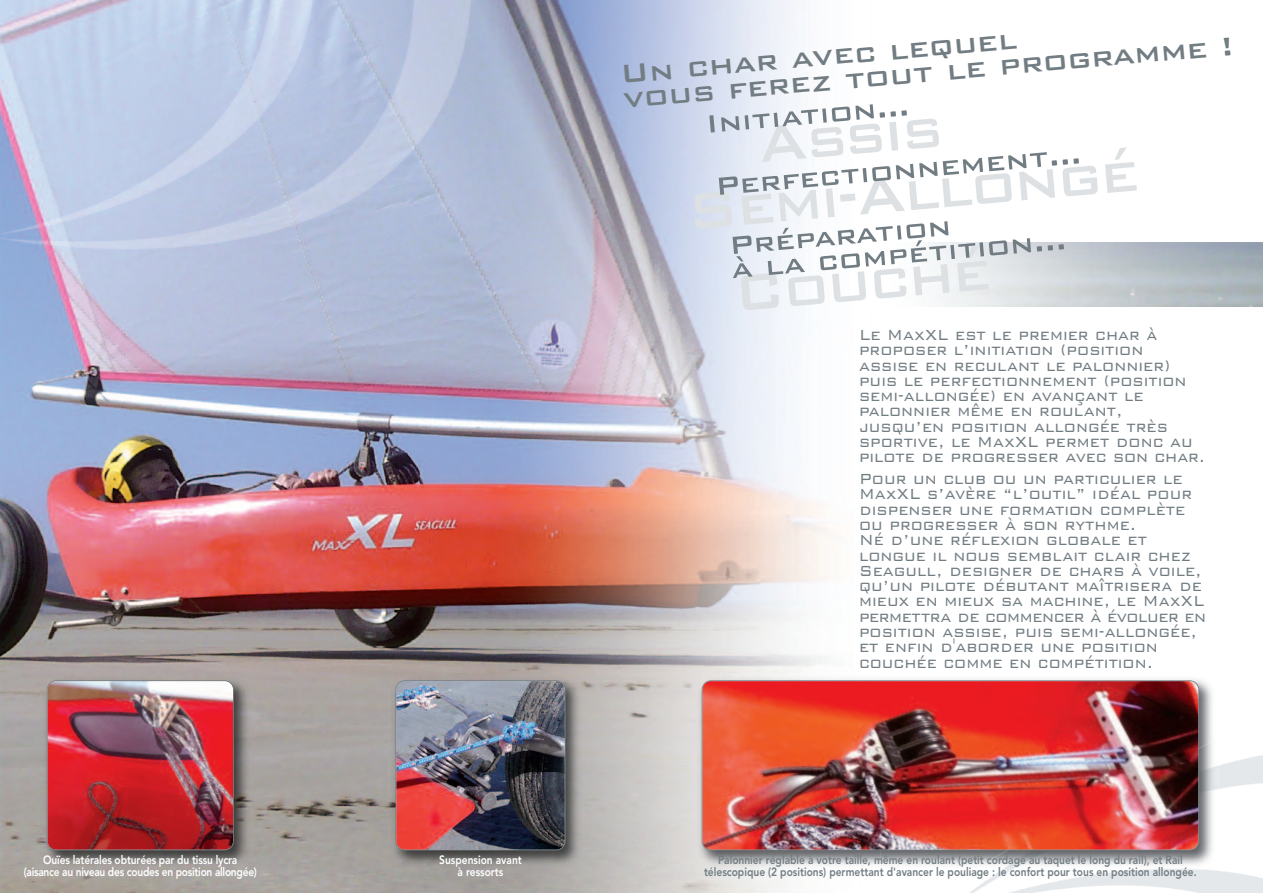
<style>
.page{position:relative;width:1263px;height:893px;background:#fff}
.page>*{position:absolute;margin:0;border:0;box-sizing:border-box;transform-origin:0 0}
.t1{font:500 67.5px/85.5px "Bank Gothic BT";color:#dde1e4;scale:.95 1}
.t2{font:500 34.35px/24.9px "Bank Gothic BT";color:#727d83}
.t3{font:300 19.5px/15.3px "Bank Gothic BT";color:#727d83;scale:.9 1}
.t4{font:800 12px/12px "Avenir";color:#727d83;text-align:center;scale:.85 1}
.t5{font:800 12px/12px "Avenir";letter-spacing:-.015em;color:#fff;text-align:center;scale:.85 1}
</style>
<div class="page">
<img style="left:0;top:0;width:1129px;height:893px">
<img style="left:971px;top:755px;width:292px;height:138px">
<img style="left:880px;top:870px;width:91px;height:23px">
<img style="left:880px;top:553px;width:249px;height:120px">
<img style="left:852px;top:242px;width:411px;height:64px">
<img style="left:40px;top:673px;width:213px;height:197px">
<img style="left:48px;top:681px;width:185px;height:169px;border-radius:9px">
<div style="left:47px;top:680px;width:187px;height:170px;border:2px solid #727d83;border-radius:9px"></div>
<img style="left:389px;top:673px;width:196px;height:197px">
<img style="left:396px;top:681px;width:169px;height:169px;border-radius:9px">
<div style="left:395px;top:680px;width:171px;height:170px;border:2px solid #727d83;border-radius:9px"></div>
<img style="left:695px;top:673px;width:517px;height:197px">
<img style="left:971px;top:738px;width:247px;height:132px">
<img style="left:702px;top:681px;width:496px;height:169px;border-radius:9px">
<div style="left:702px;top:680px;width:497px;height:170px;border:2px solid #727d83;border-radius:9px"></div>
<svg style="left:709px;top:115px;width:6px;height:18px"></svg>
<svg style="left:721px;top:104px;width:186px;height:28px"></svg>
<svg style="left:719px;top:152px;width:360px;height:43px"></svg>
<svg style="left:732px;top:221px;width:299px;height:57px"></svg>
<svg style="left:1037px;top:244px;width:27px;height:8px"></svg>
<h2 class="t2" style="left:619px;top:59px;width:615px;rotate:-5deg">Un char avec lequel<br>vous ferez tout le programme !</h2>
<h1 class="t1" style="left:722px;top:160px;width:437px;text-indent:-40px;rotate:-5deg">Semi-Allongé<br>Couché</h1>
<h1 class="t1" style="left:754px;top:97px;width:197px;rotate:-5deg">Assis</h1>
<p class="t3" style="left:859px;top:326px;width:386px">Le MaxXL est le premier char à proposer l’initiation (position assise en reculant le palonnier) puis le perfectionnement (position semi-allongée) en avançant le palonnier même en roulant, jusqu’en position allongée très sportive, le MaxXL permet donc au pilote de progresser avec son char.</p>
<p class="t3" style="left:859px;top:470px;width:387px">Pour un club ou un particulier le MaxXL s’avère “l’outil” idéal pour dispenser une formation complète ou progresser à son rythme.<br>Né d’une réflexion globale et longue il nous semblait clair chez Seagull, designer de chars à voile, qu’un pilote débutant maîtrisera de mieux en mieux sa machine, le MaxXL permettra de commencer à évoluer en position assise, puis semi-allongée, et enfin d'aborder une position couchée comme en compétition.</p>
<p class="t5" style="left:24px;top:855px;width:276px">Ouïes latérales obturées par du tissu lycra<br>(aisance au niveau des coudes en position allongée)</p>
<p class="t5" style="left:439px;top:855px;width:99px">Suspension avant à ressorts</p>
<p class="t4" style="left:704px;top:855px;width:581px">Palonnier réglable à votre taille, même en roulant (petit cordage au taquet le long du rail), et Rail télescopique (2 positions) permettant d'avancer le pouliage : le confort pour tous en position allongée.</p>
</div>
